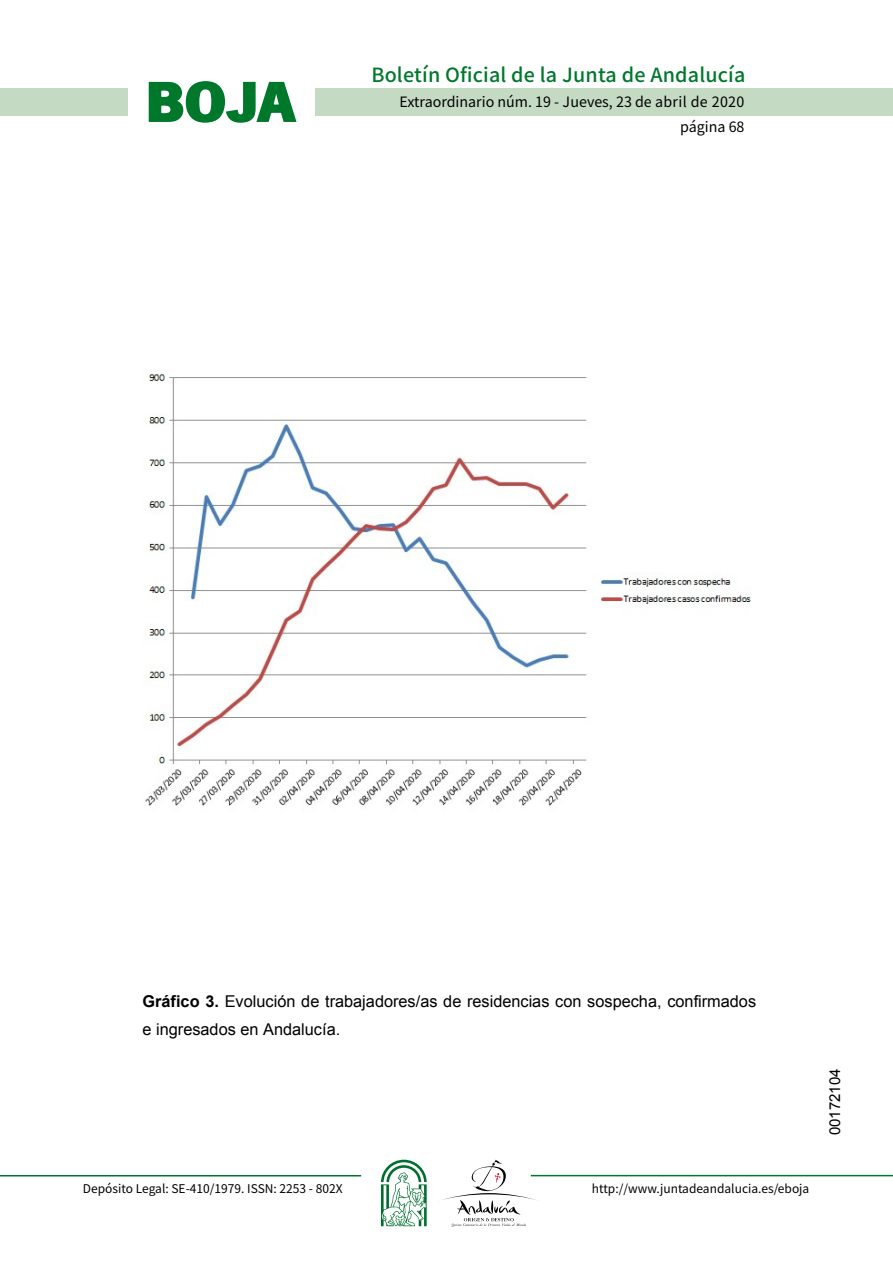
<style>
.page{position:relative;width:893px;height:1263px;background:#fff}
.page>*{position:absolute;margin:0;border:0;box-sizing:border-box;transform-origin:0 0}
.t1{font:700 57.75px "News Got T";color:#00782c;scale:1.14 1}
.t2{font:500 19.5px "Noto Sans HK";letter-spacing:.01em;color:#00782c}
.t3{font:16.35px/28.2px "Arial";color:#000}
.t4{font:15px "Arial";color:#000}
.t5{font:14.25px/24.5px "Noto Sans HK";color:#000;text-align:right}
.t6{font:12px "Noto Sans HK";color:#000}
.s1{font-weight:700}
</style>
<div class="page">
<div style="left:315px;top:88px;width:577px;height:28px;background:#c5dac3"></div>
<div style="left:0;top:88px;width:128px;height:28px;background:#c5dac3"></div>
<hr style="left:0;top:1175px;width:361px;height:2px;background:#00782c">
<hr style="left:531px;top:1175px;width:361px;height:1px;background:#00782c">
<svg style="left:148px;top:81px;width:149px;height:42px"></svg>
<svg style="left:442px;top:1160px;width:100px;height:67px"></svg>
<svg style="left:381px;top:1160px;width:45px;height:66px"></svg>
<img style="left:145px;top:373px;width:607px;height:433px">
<h1 class="t1" style="left:145px;top:68px;width:133px">BOJA</h1>
<p class="t2" style="left:371px;top:64px;width:375px">Boletín Oficial de la Junta de Andalucía</p>
<p class="t5" style="left:399px;top:90px;width:346px">Extraordinario núm. 19 - Jueves, 23 de abril de 2020 página 68</p>
<p class="t3" style="left:142px;top:987px;width:615px"><span class="s1">Gráfico 3.</span> Evolución de trabajadores/as de residencias con sospecha, confirmados e ingresados en Andalucía.</p>
<p class="t6" style="left:83px;top:1181px;width:261px">Depósito Legal: SE-410/1979. ISSN: 2253 - 802X</p>
<p class="t6" style="left:592px;top:1181px;width:219px">http://www.juntadeandalucia.es/eboja</p>
<p class="t4" style="left:825px;top:1135px;width:68px;rotate:-90deg">00172104</p>
</div>
